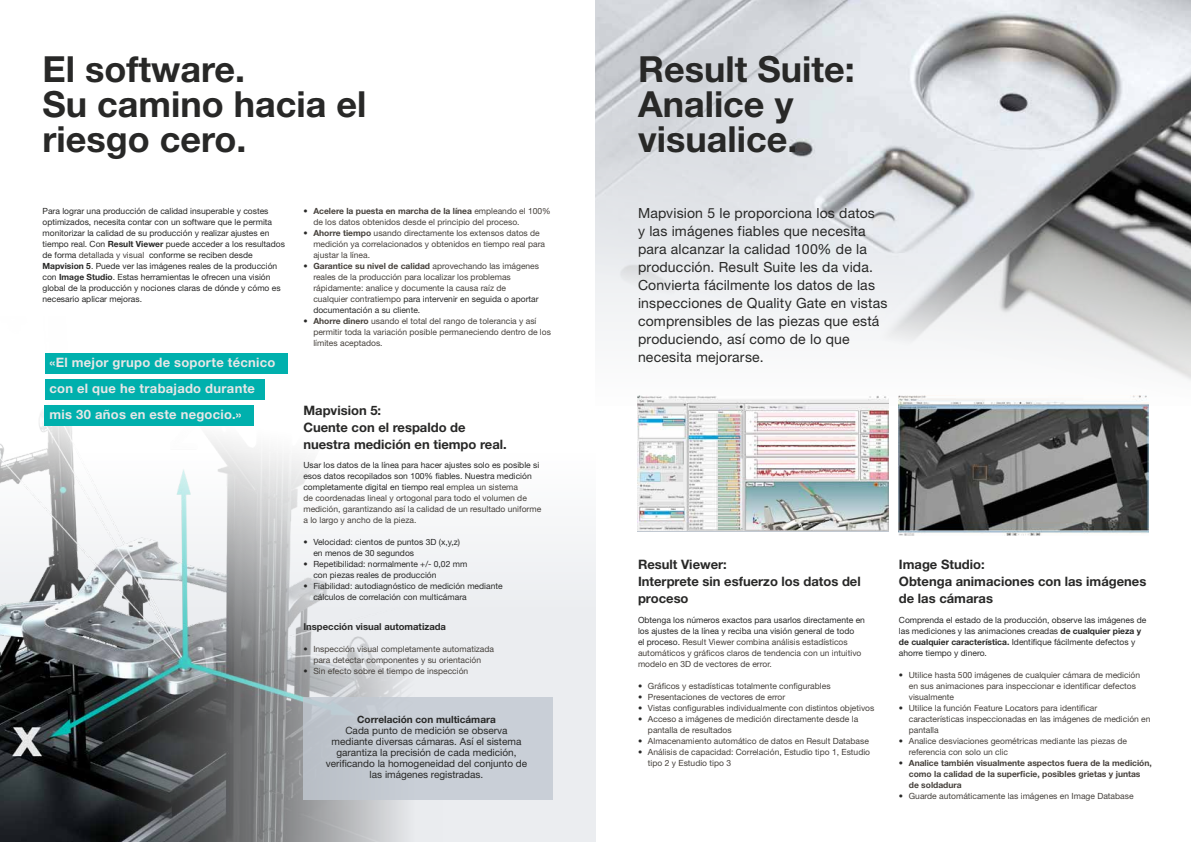
<style>
.page{position:relative;width:1191px;height:842px;background:#fff}
.page>*{position:absolute;margin:0;border:0;box-sizing:border-box;transform-origin:0 0}
.t1{font:700 36px/35px "Helvetica Neue LT Std";color:#282827}
.t2{font:14px/18px "Helvetica Neue LT Std";letter-spacing:.01em;color:#282827}
.t3{font:700 13px/17px "Helvetica Neue LT Std";color:#282827}
.t4{font:700 13px/26px "Helvetica Neue LT Std";letter-spacing:.02em;color:#e8e7e7}
.t5{font:10px/11px "Helvetica Neue LT Std";color:#282827;text-align:center}
.t6{font:700 10px "Helvetica Neue LT Std";color:#282827}
.t7{font:700 9.5px "Helvetica Neue LT Std";color:#282827}
.t8{font:8.5px/11px "Helvetica Neue LT Std";color:#46413c}
.t9{font:8.5px/11px "Helvetica Neue LT Std";color:#282827}
.t10{font:700 8.5px/11px "Helvetica Neue LT Std";color:#46413c}
.s1{font-weight:700}
.s2{color:#46413c}
.s3{color:#282827}
</style>
<div class="page">
<img style="left:595px;top:0;width:596px;height:405px">
<div style="left:0;top:289px;width:595px;height:553px;background:linear-gradient(to bottom,#fff,#e5e8ec)"></div>
<img style="left:0;top:316px;width:442px;height:526px">
<img style="left:637px;top:395px;width:251px;height:135px">
<img style="left:899px;top:395px;width:249px;height:141px">
<div style="left:303px;top:697px;width:250px;height:102px;background:linear-gradient(to right,#bec4cc,#cdd3db)"></div>
<div style="left:45px;top:353px;width:242px;height:20px;background:#00b0ad"></div>
<div style="left:45px;top:379px;width:219px;height:20px;background:#00b0ad"></div>
<div style="left:45px;top:405px;width:209px;height:20px;background:#00b0ad"></div>
<h1 class="t1" style="left:43px;top:51px;width:325px">El software.<br>Su camino hacia el riesgo cero.</h1>
<p class="t9" style="left:43px;top:206px;width:244px">Para lograr una producción de calidad insuperable y costes optimizados, necesita contar con un software que le permita monitorizar la calidad de su producción y realizar ajustes en tiempo real. Con <span class="s1">Result Viewer</span> puede acceder a los resultados de forma <span class="s2">detallada y visual</span> conforme se reciben desde <span class="s1">Mapvision 5</span>. Puede ver las imágenes reales de la producción con <span class="s1">Image Studio</span>. Estas herramientas le ofrecen una visión global de la producción y nociones claras de dónde y cómo es necesario aplicar mejoras.</p>
<h3 class="t4" style="left:50px;top:349px;width:227px">«El mejor grupo de soporte técnico con el que he trabajado durante mis 30 años en este negocio.»</h3>
<p class="t8" style="left:313px;top:206px;width:239px;text-indent:-10px"><span class="s3">•</span> <span class="s1">Acelere la puesta en marcha de la línea</span> empleando el 100% de los datos obtenidos desde el principio del proceso.</p>
<p class="t8" style="left:313px;top:228px;width:233px;text-indent:-10px"><span class="s3">•</span> <span class="s1">Ahorre tiempo</span> usando directamente los extensos datos de medición ya correlacionados y obtenidos en tiempo real para ajustar la línea.</p>
<p class="t8" style="left:313px;top:261px;width:227px;text-indent:-10px"><span class="s3">•</span> <span class="s1">Garantice su nivel de calidad</span> aprovechando las imágenes reales de la producción para localizar los problemas rápidamente: analice y documente la causa raíz de cualquier contratiempo <span class="s3">para intervenir en seguida o aportar documentación a su cliente.</span></p>
<p class="t8" style="left:313px;top:316px;width:239px;text-indent:-10px"><span class="s3">•</span> <span class="s1">Ahorre dinero</span> usando el total del rango de tolerancia y así permitir toda la variación posible permaneciendo dentro de los límites aceptados.</p>
<h3 class="t3" style="left:303px;top:401px;width:205px">Mapvision 5:<br>Cuente con el respaldo de nuestra medición en tiempo real.</h3>
<p class="t8" style="left:303px;top:460px;width:239px"><span class="s3">Usar los datos de la línea para hacer ajustes solo es posible si esos datos recopilados son 100% fiables. Nuestra medición completamente digital en tiempo real</span> emplea un sistema<br>de coordenadas lineal y ortogonal para todo el volumen de medición, garantizando así la calidad de un resultado uniforme a lo largo y ancho de la pieza.</p>
<p class="t9" style="left:313px;top:536px;width:148px;text-indent:-10px">• Velocidad: cientos de puntos 3D (x,y,z) en menos de 30 segundos</p>
<p class="t9" style="left:313px;top:558px;width:155px;text-indent:-10px">• Repetibilidad: normalmente +/- 0,02 mm con piezas reales de producción</p>
<p class="t9" style="left:313px;top:580px;width:191px;text-indent:-10px">• Fiabilidad: autodiagnóstico de medición mediante cálculos de correlación con multicámara</p>
<p class="t7" style="left:303px;top:620px;width:144px">Inspección visual automatizada</p>
<p class="t8" style="left:303px;top:643px;width:192px;text-align:center"><span class="s3">•</span> Inspección visual completamente automatizada para detectar componentes y su orientación</p>
<p class="t8" style="left:303px;top:665px;width:166px"><span class="s3">•</span> Sin efecto sobre el tiempo de inspección</p>
<p class="t6" style="left:357px;top:713px;width:140px">Correlación con multicámara</p>
<p class="t5" style="left:326px;top:724px;width:203px">Cada punto de medición se observa mediante diversas cámaras. Así el sistema garantiza la precisión de cada medición, verificando la homogeneidad del conjunto de las imágenes registradas.</p>
<h1 class="t1" style="left:638px;top:51px;width:218px">Result Suite:<br>Analice y visualice.</h1>
<p class="t2" style="left:638px;top:204px;width:251px">Mapvision 5 le proporciona los datos<br>y las imágenes fiables que necesita para alcanzar la calidad 100% de la producción. Result Suite les da vida.<br>Convierta fácilmente los datos de las inspecciones de Quality Gate en vistas comprensibles de las piezas que está produciendo, así como de lo que necesita mejorarse.</p>
<h3 class="t3" style="left:638px;top:556px;width:224px">Result Viewer:<br>Interprete sin esfuerzo los datos del proceso</h3>
<p class="t8" style="left:638px;top:614px;width:228px"><span class="s3">Obtenga los números exactos para usarlos directamente en los ajustes de la línea y reciba una visión general de todo<br>el proceso.</span> Result Viewer combina análisis estadísticos automáticos y gráficos claros de tendencia con un intuitivo modelo en 3D de vectores de error.</p>
<p class="t8" style="left:638px;top:680px;width:194px"><span class="s3">•</span> Gráficos y estadísticas totalmente configurables</p>
<p class="t8" style="left:638px;top:691px;width:149px"><span class="s3">•</span> Presentaciones de vectores de error</p>
<p class="t8" style="left:638px;top:702px;width:238px"><span class="s3">•</span> Vistas configurables individualmente con distintos objetivos</p>
<p class="t8" style="left:648px;top:713px;width:212px;text-indent:-10px"><span class="s3">•</span> Acceso a imágenes de medición directamente desde la pantalla de resultados</p>
<p class="t8" style="left:638px;top:735px;width:232px"><span class="s3">•</span> Almacenamiento automático de datos en Result Database</p>
<p class="t8" style="left:648px;top:746px;width:224px;text-indent:-10px"><span class="s3">•</span> Análisis de capacidad: Correlación, Estudio tipo 1, Estudio tipo 2 y Estudio tipo 3</p>
<h3 class="t3" style="left:899px;top:556px;width:249px">Image Studio:<br>Obtenga animaciones con las imágenes de las cámaras</h3>
<p class="t9" style="left:899px;top:614px;width:249px">Comprenda el estado de la producción, observe las imágenes de las mediciones y las animaciones creadas <span class="s1">de cualquier pieza y de cualquier característica.</span> Identifique fácilmente defectos y ahorre tiempo y dinero.</p>
<p class="t8" style="left:909px;top:669px;width:233px;text-indent:-10px"><span class="s3">•</span> Utilice hasta 500 imágenes de cualquier cámara de medición en sus animaciones para inspeccionar e identificar defectos visualmente</p>
<p class="t8" style="left:909px;top:702px;width:243px;text-indent:-10px"><span class="s3">•</span> Utilice la función Feature Locators para identificar características inspeccionadas en las imágenes de medición en pantalla</p>
<p class="t8" style="left:909px;top:735px;width:220px;text-indent:-10px"><span class="s3">•</span> Analice desviaciones geométricas mediante las piezas de referencia con solo un clic</p>
<p class="t10" style="left:909px;top:757px;width:244px;text-indent:-10px"><span class="s3">•</span> Analice también visualmente aspectos fuera de la medición, como la calidad de la superficie, posibles grietas y juntas de soldadura</p>
<p class="t8" style="left:899px;top:790px;width:236px"><span class="s3">•</span> Guarde automáticamente las imágenes en Image Database</p>
</div>
